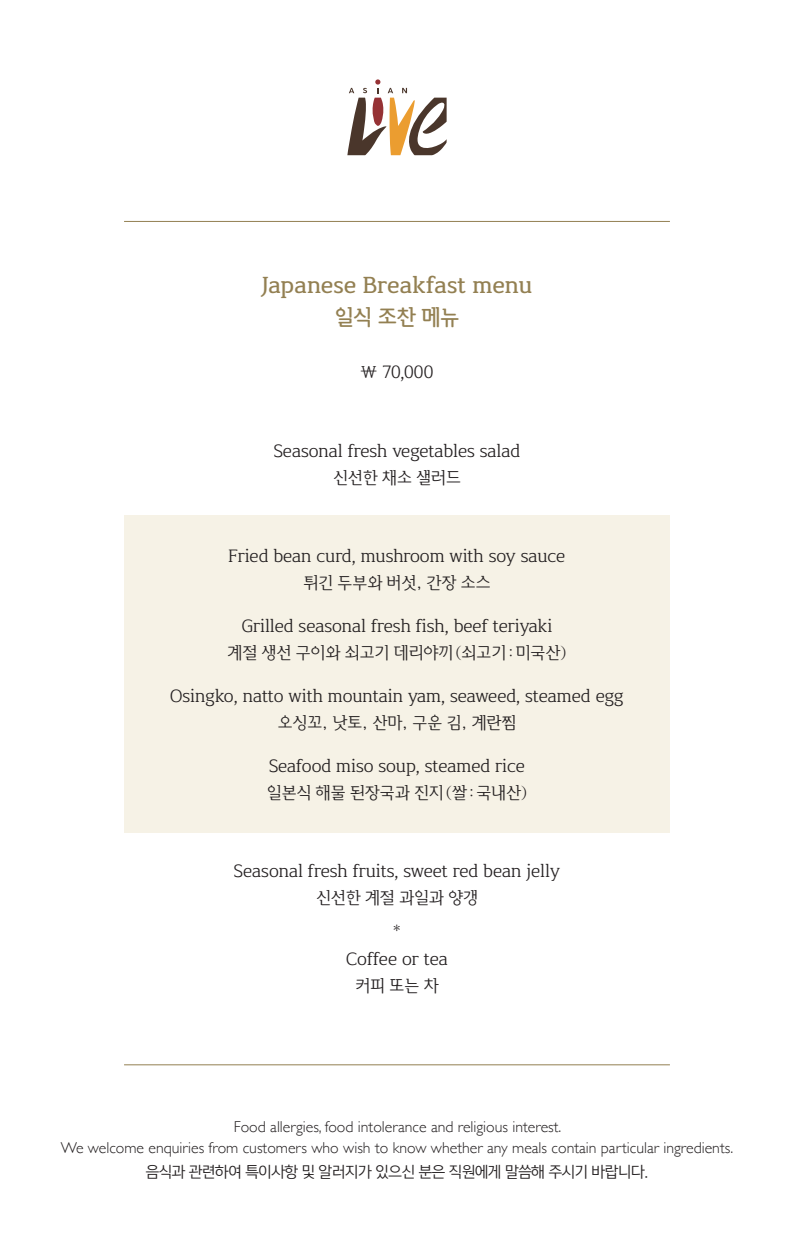
<style>
.page{position:relative;width:794px;height:1241px;background:#fff}
.page>*{position:absolute;margin:0;border:0;box-sizing:border-box;transform-origin:0 0}
.t1{font:700 22.75px "Daehan";color:#938052}
.t2{font:22.75px "San Ig M";color:#938052}
.t3{font:17.5px "Daehan";color:#231f20}
.t4{font:17.5px "San Ig L";color:#231f20}
.t5{font:300 15.75px "Gill Sans";color:#231f20}
.t6{font:14.88px "Yoon Gothic Std 740";letter-spacing:-.02em;color:#231f20}
</style>
<div class="page">
<hr style="left:124px;top:221px;width:546px;height:1px;background:#938052">
<hr style="left:124px;top:1064px;width:546px;height:1px;background:#938052">
<svg style="left:347px;top:79px;width:99px;height:76px"></svg>
<div style="left:124px;top:515px;width:546px;height:317px;background:#f6f2e6"></div>
<p class="t1" style="left:261px;top:271px;width:273px">Japanese Breakfast menu</p>
<p class="t2" style="left:334px;top:305px;width:127px">일식 조찬 메뉴</p>
<p class="t3" style="left:360px;top:362px;width:74px">\ 70,000</p>
<p class="t3" style="left:274px;top:440px;width:248px">Seasonal fresh vegetables salad</p>
<p class="t4" style="left:333px;top:468px;width:129px">신선한 채소 샐러드</p>
<p class="t3" style="left:229px;top:545px;width:338px">Fried bean curd, mushroom with soy sauce</p>
<p class="t4" style="left:303px;top:573px;width:189px">튀긴 두부와 버섯, 간장 소스</p>
<p class="t3" style="left:242px;top:615px;width:312px">Grilled seasonal fresh fish, beef teriyaki</p>
<p class="t4" style="left:227px;top:643px;width:340px">계절 생선 구이와 쇠고기 데리야끼(쇠고기:미국산)</p>
<p class="t3" style="left:170px;top:685px;width:455px">Osingko, natto with mountain yam, seaweed, steamed egg</p>
<p class="t4" style="left:278px;top:713px;width:240px">오싱꼬, 낫토, 산마, 구운 김, 계란찜</p>
<p class="t3" style="left:269px;top:755px;width:257px">Seafood miso soup, steamed rice</p>
<p class="t4" style="left:267px;top:783px;width:262px">일본식 해물 된장국과 진지(쌀:국내산)</p>
<p class="t3" style="left:234px;top:860px;width:327px">Seasonal fresh fruits, sweet red bean jelly</p>
<p class="t4" style="left:316px;top:888px;width:163px">신선한 계절 과일과 양갱</p>
<p class="t4" style="left:393px;top:921px;width:10px">*</p>
<p class="t3" style="left:346px;top:948px;width:103px">Coffee or tea</p>
<p class="t4" style="left:355px;top:976px;width:85px">커피 또는 차</p>
<p class="t5" style="left:234px;top:1113px;width:329px">Food allergies, food intolerance and religious interest.</p>
<p class="t5" style="left:61px;top:1134px;width:673px">We welcome enquiries from customers who wish to know whether any meals contain particular ingredients.</p>
<p class="t6" style="left:146px;top:1161px;width:504px">음식과 관련하여 특이사항 및 알러지가 있으신 분은 직원에게 말씀해 주시기 바랍니다.</p>
</div>
